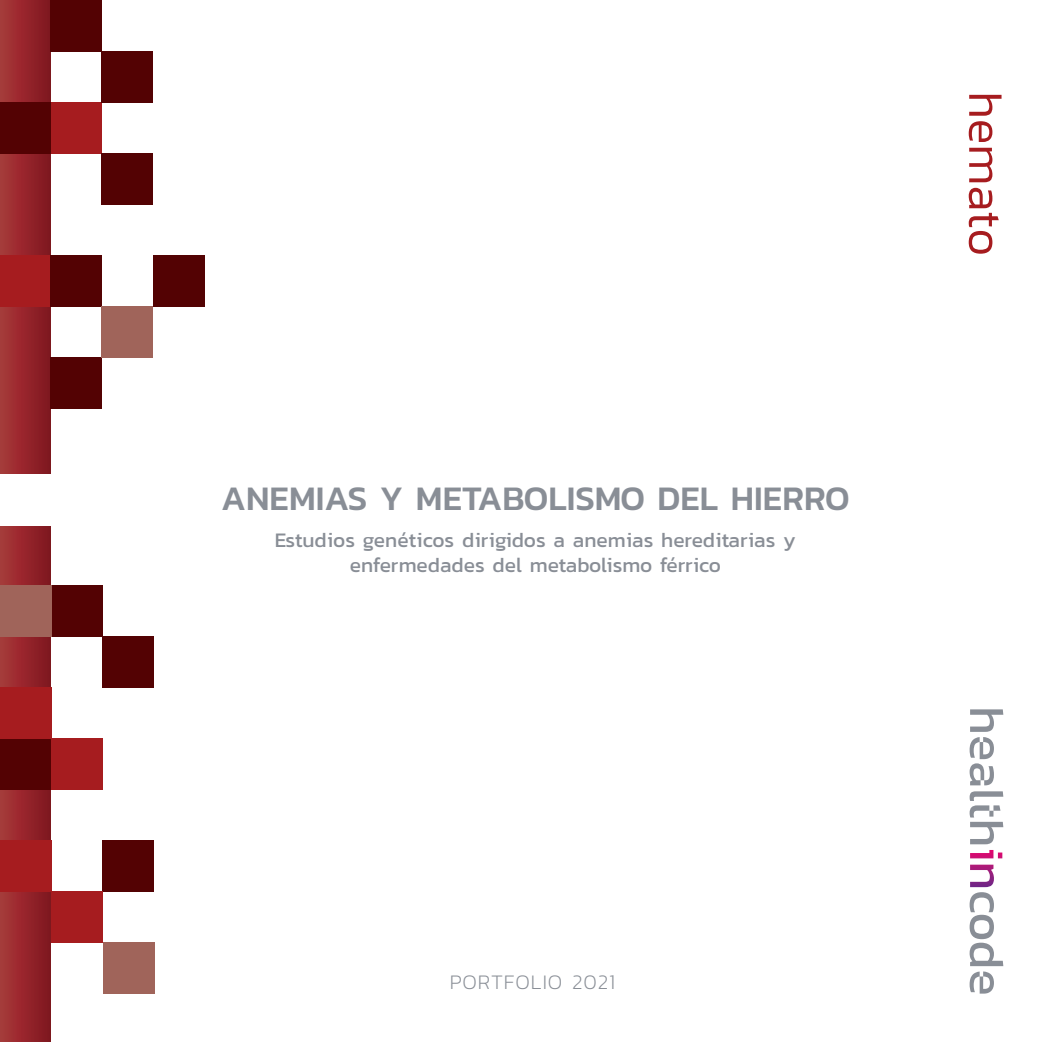
<style>
.page{position:relative;width:1042px;height:1042px;background:#fff}
.page>*{position:absolute;margin:0;border:0;box-sizing:border-box;transform-origin:0 0}
.TITULO_PANEL{font:500 35px "Kanit";color:#898e96}
.TITULO_PANEL-2{font:21px "Kanit";color:#898e96}
.TITULO_PANEL-3{font:200 21px "Kanit";letter-spacing:.04em;color:#898e96}
</style>
<div class="page">
<div style="left:0;top:0;width:51px;height:1042px;background:linear-gradient(to right,#aa393a,#81151f)"></div>
<div style="left:0;top:475px;width:60px;height:51px;background:#fff"></div>
<div style="left:51px;top:102px;width:51px;height:51px;background:#a61c1f"></div>
<div style="left:0;top:255px;width:51px;height:51px;background:#a61c1f"></div>
<div style="left:51px;top:0;width:51px;height:51px;background:#530203"></div>
<div style="left:51px;top:255px;width:51px;height:51px;background:#530203"></div>
<div style="left:153px;top:255px;width:51px;height:51px;background:#530203"></div>
<div style="left:0;top:102px;width:51px;height:51px;background:#530203"></div>
<div style="left:50px;top:357px;width:51px;height:51px;background:#530203"></div>
<div style="left:102px;top:51px;width:51px;height:51px;background:#530203"></div>
<div style="left:102px;top:153px;width:51px;height:51px;background:#530203"></div>
<div style="left:102px;top:306px;width:51px;height:51px;background:#a0645a"></div>
<div style="left:103px;top:942px;width:51px;height:51px;background:#a0645a"></div>
<div style="left:51px;top:585px;width:51px;height:51px;background:#530203"></div>
<div style="left:0;top:738px;width:51px;height:51px;background:#530203"></div>
<div style="left:102px;top:636px;width:51px;height:51px;background:#530203"></div>
<div style="left:102px;top:840px;width:51px;height:51px;background:#530203"></div>
<div style="left:51px;top:738px;width:51px;height:51px;background:#a61c1f"></div>
<div style="left:51px;top:891px;width:51px;height:51px;background:#a61c1f"></div>
<div style="left:0;top:585px;width:51px;height:51px;background:#a0645a"></div>
<div style="left:0;top:687px;width:51px;height:51px;background:#a61c1f"></div>
<div style="left:0;top:840px;width:51px;height:51px;background:#a61c1f"></div>
<svg style="left:968px;top:95px;width:33px;height:47px"></svg>
<svg style="left:969px;top:148px;width:23px;height:34px"></svg>
<svg style="left:968px;top:188px;width:31px;height:66px"></svg>
<svg style="left:969px;top:709px;width:34px;height:284px"></svg>
<p class="TITULO_PANEL" style="left:221px;top:472px;width:630px">ANEMIAS Y METABOLISMO DEL HIERRO</p>
<p class="TITULO_PANEL-2" style="left:275px;top:525px;width:522px">Estudios genéticos dirigidos a anemias hereditarias y</p>
<p class="TITULO_PANEL-2" style="left:350px;top:550px;width:373px">enfermedades del metabolismo férrico</p>
<p class="TITULO_PANEL-3" style="left:450px;top:968px;width:167px">PORTFOLIO 2021</p>
</div>
